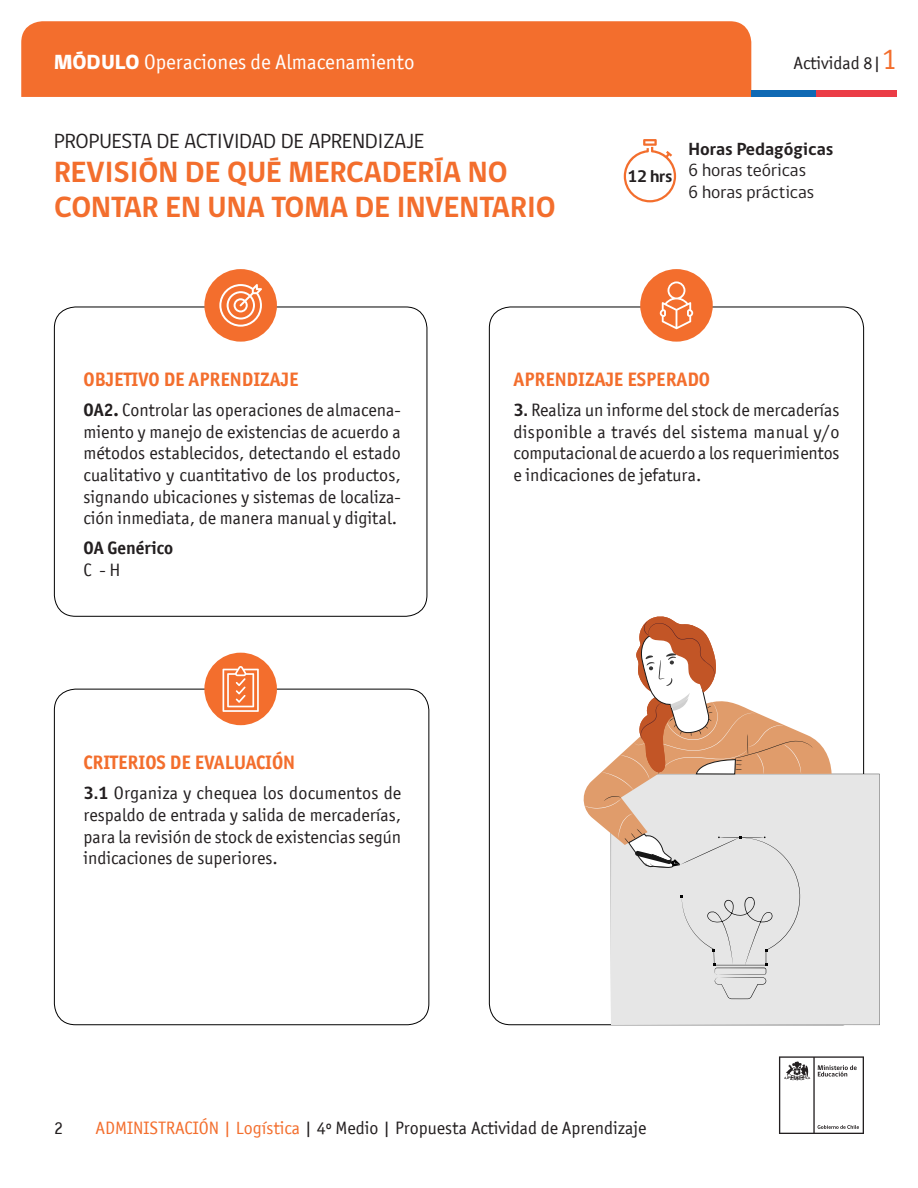
<style>
.page{position:relative;width:918px;height:1188px;background:#fff}
.page>*{position:absolute;margin:0;border:0;box-sizing:border-box;transform-origin:0 0}
.t1{font:700 30px/34.5px "gob CL";color:#f36e2d}
.t2{font:21px "Officina San ITC";color:#fff}
.t3{font:21px "gob CL";color:#231f20}
.titulo_2__naranja_al{font:700 19.5px "Officina San ITC";color:#f36e2d}
.texto_1{font:18px/21.6px "Officina San ITC";color:#231f20;text-align:justify}
.t4{font:18px "gob CL";color:#231f20}
.t5{font:700 18px "gob CL";color:#231f20}
.texto_1-2{font:700 18px "Officina San ITC";color:#231f20}
.t6{font:700 17.25px "gob CL";color:#231f20}
.s1{font-family:"gob CL";font-weight:800}
.s2{font-size:30px;color:#f36e2d}
.s3{font-weight:700}
.s4{font-family:"gob CL";font-weight:700}
.s5{color:#f36e2d}
</style>
<div class="page">
<svg style="left:779px;top:1056px;width:85px;height:78px"></svg>
<div style="left:21px;top:21px;width:730px;height:76px;background:#f36e2d"></div>
<div style="left:751px;top:90px;width:65px;height:7px;background:#0f69b4"></div>
<div style="left:816px;top:90px;width:81px;height:7px;background:#eb3c46"></div>
<svg style="left:624px;top:139px;width:52px;height:63px"></svg>
<div style="left:54px;top:307px;width:373px;height:309px;border:1px solid #000;border-radius:21px"></div>
<div style="left:640px;top:269px;width:73px;height:73px;background:#f36e2d;border-radius:50%"></div>
<svg style="left:660px;top:281px;width:33px;height:48px"></svg>
<div style="left:204px;top:653px;width:73px;height:72px;background:#f36e2d;border-radius:50%"></div>
<svg style="left:223px;top:666px;width:36px;height:46px"></svg>
<div style="left:204px;top:269px;width:73px;height:73px;background:#f36e2d;border-radius:50%"></div>
<svg style="left:219px;top:284px;width:43px;height:43px"></svg>
<div style="left:611px;top:774px;width:269px;height:251px;background:#e6e6e6"></div>
<svg style="left:583px;top:616px;width:249px;height:383px"></svg>
<p class="t2" style="left:54px;top:50px;width:362px"><span class="s1">MÓDULO</span> Operaciones de Almacenamiento</p>
<p class="texto_1" style="left:794px;top:52px;width:105px">Actividad 8|<span class="s2">1</span></p>
<p class="t3" style="left:54px;top:127px;width:372px">PROPUESTA DE ACTIVIDAD DE APRENDIZAJE</p>
<p class="t1" style="left:54px;top:156px;width:503px">REVISIÓN DE QUÉ MERCADERÍA NO<br>CONTAR EN UNA TOMA DE INVENTARIO</p>
<p class="t6" style="left:627px;top:164px;width:46px">12 hrs</p>
<p class="t5" style="left:688px;top:136px;width:147px">Horas Pedagógicas</p>
<p class="t4" style="left:688px;top:158px;width:119px">6 horas teóricas</p>
<p class="t4" style="left:688px;top:180px;width:127px">6 horas prácticas</p>
<p class="titulo_2__naranja_al" style="left:84px;top:367px;width:216px">OBJETIVO DE APRENDIZAJE</p>
<p class="texto_1" style="left:84px;top:399px;width:319px"><span class="s3">OA2.</span> Controlar las operaciones de almacena&shy;miento y manejo de existencias de acuerdo a métodos establecidos, detectando el estado cualitativo y cuantitativo de los productos, signando ubicaciones y sistemas de localiza&shy;ción inmediata, de manera manual y digital.</p>
<p class="texto_1-2" style="left:84px;top:537px;width:91px">OA Genérico</p>
<p class="texto_1" style="left:84px;top:559px;width:38px">C - H</p>
<p class="titulo_2__naranja_al" style="left:84px;top:751px;width:213px">CRITERIOS DE EVALUACIÓN</p>
<p class="texto_1" style="left:84px;top:782px;width:319px"><span class="s4">3.1</span> Organiza y chequea los documentos de respaldo de entrada y salida de mercaderías, para la revisión de stock de existencias según indicaciones de superiores.</p>
<p class="titulo_2__naranja_al" style="left:514px;top:367px;width:198px">APRENDIZAJE ESPERADO</p>
<p class="texto_1" style="left:514px;top:399px;width:327px"><span class="s4">3.</span> Realiza un informe del stock de mercaderías disponible a través del sistema manual y/o computacional de acuerdo a los requerimientos e indicaciones de jefatura.</p>
<p class="texto_1" style="left:54px;top:1117px;width:10px">2</p>
<p class="texto_1" style="left:95px;top:1117px;width:553px"><span class="s5">ADMINISTRACIÓN | Logística</span> | 4º Medio | Propuesta Actividad de Aprendizaje</p>
</div>
